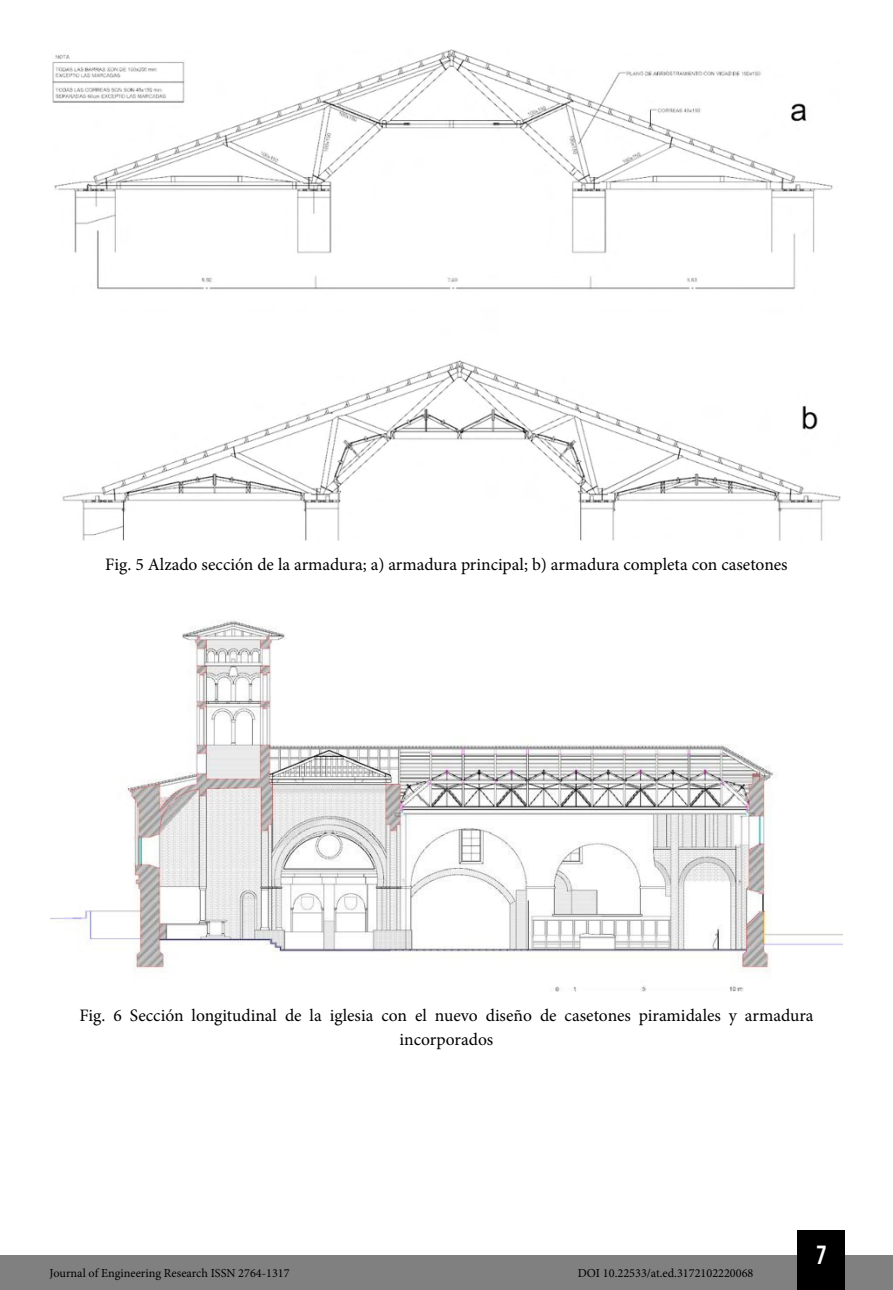
<style>
.page{position:relative;width:893px;height:1290px;background:#fff}
.page>*{position:absolute;margin:0;border:0;box-sizing:border-box;transform-origin:0 0}
.t1{font:26.25px "Bebas Kai";color:#fff}
.Info_Imagem{font:17.5px/24.5px "Minion Pro";color:#000;text-align:center}
.t2{font:12.25px "Minion Pro";color:#000}
</style>
<div class="page">
<div style="left:0;top:1255px;width:893px;height:35px;background:#808080"></div>
<div style="left:797px;top:1230px;width:48px;height:60px;background:#000"></div>
<img style="left:52px;top:50px;width:789px;height:490px">
<img style="left:51px;top:620px;width:791px;height:371px">
<p class="Info_Imagem" style="left:105px;top:552px;width:684px">Fig. 5 Alzado sección de la armadura; a) armadura principal; b) armadura completa con casetones</p>
<p class="Info_Imagem" style="left:79px;top:1003px;width:736px">Fig. 6 Sección longitudinal de la iglesia con el nuevo diseño de casetones piramidales y armadura incorporados</p>
<p class="t2" style="left:50px;top:1265px;width:242px">Journal of Engineering Research ISSN 2764-1317</p>
<p class="t2" style="left:578px;top:1265px;width:177px">DOI 10.22533/at.ed.3172102220068</p>
<h1 class="t1" style="left:817px;top:1241px;width:11px">7</h1>
</div>
